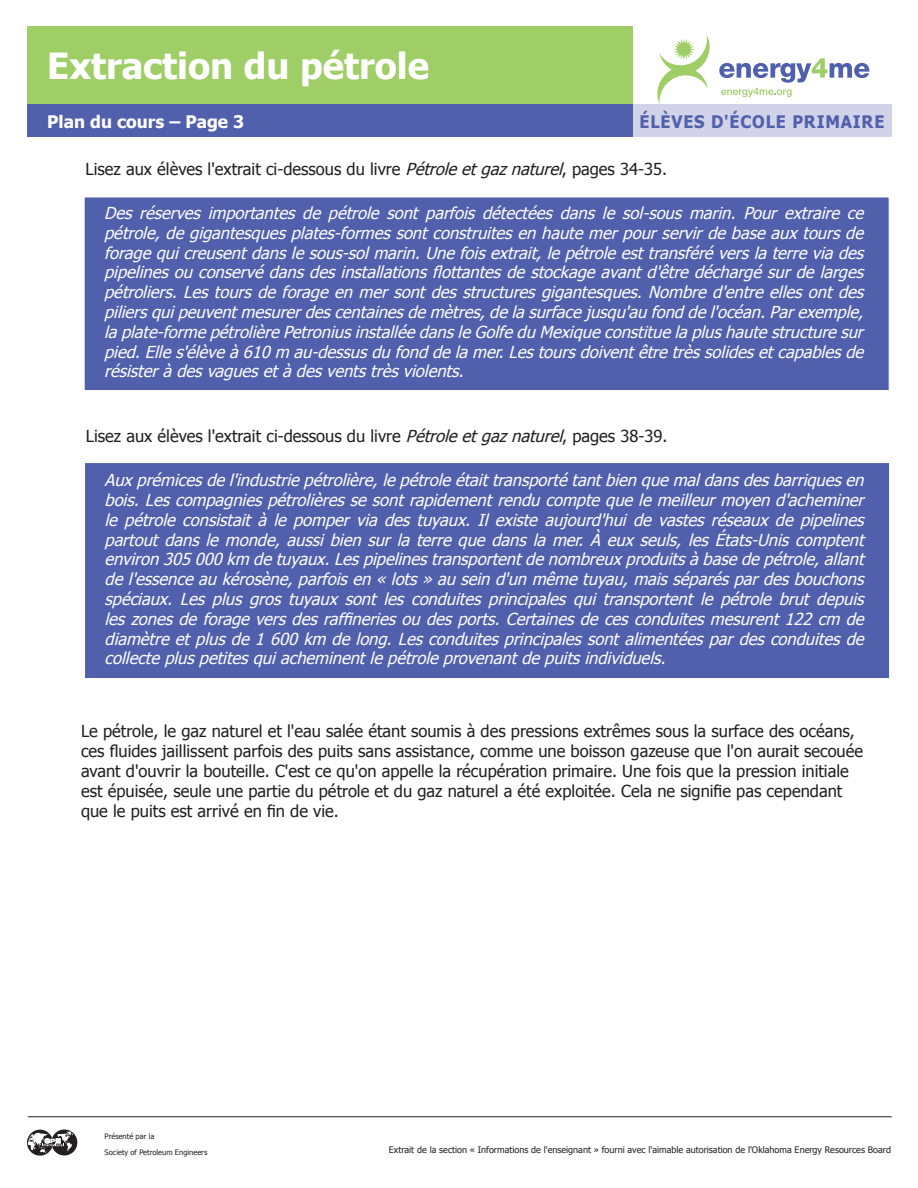
<style>
.page{position:relative;width:918px;height:1188px;background:#fff}
.page>*{position:absolute;margin:0;border:0;box-sizing:border-box;transform-origin:0 0}
.t1{font:700 36px "Tahoma";color:#fff}
.t2{font:700 17.25px "Tahoma";letter-spacing:.05em;color:#5060ac;scale:.95 1}
.t3{font:700 17.25px "Tahoma";color:#fff}
.t4{font:italic 16.5px/19.8px "Tahoma";letter-spacing:-.01em;color:#fffdff;text-align:justify}
.t5{font:16.5px/19.8px "Tahoma";color:#231f20}
.t6{font:9px "Tahoma";color:#231f20}
.t7{font:7.5px/15.8px "Tahoma";color:#231f20}
.s1{font-style:italic}
</style>
<div class="page">
<div style="left:633px;top:104px;width:258px;height:33px;background:#d2d3e9"></div>
<div style="left:27px;top:27px;width:606px;height:77px;background:#9fce66"></div>
<div style="left:27px;top:104px;width:606px;height:33px;background:#5060ac"></div>
<svg style="left:27px;top:1130px;width:26px;height:26px"></svg>
<div style="left:51px;top:1129px;width:26px;height:26px;background:#231f20;border-radius:50%"></div>
<svg style="left:28px;top:1131px;width:45px;height:22px"></svg>
<hr style="left:28px;top:1116px;width:864px;height:1px;background:#231f20">
<svg style="left:657px;top:35px;width:213px;height:69px"></svg>
<div style="left:84px;top:197px;width:805px;height:194px;background:#5060ac"></div>
<div style="left:83px;top:196px;width:807px;height:195px;border:2px solid #fffeff"></div>
<div style="left:84px;top:462px;width:806px;height:217px;background:#5060ac"></div>
<div style="left:84px;top:462px;width:807px;height:217px;border:2px solid #fffeff"></div>
<h1 class="t1" style="left:47px;top:50px;width:383px">Extraction du pétrole</h1>
<p class="t3" style="left:47px;top:113px;width:198px">Plan du cours – Page 3</p>
<p class="t2" style="left:639px;top:114px;width:259px">ÉLÈVES D'ÉCOLE PRIMAIRE</p>
<p class="t5" style="left:86px;top:160px;width:583px">Lisez aux élèves l'extrait ci-dessous du livre <span class="s1">Pétrole etgaznaturel</span>, pages 34-35.</p>
<p class="t4" style="left:104px;top:202px;width:766px">Des réserves importantes de pétrole sont parfois détectées dans le sol-sous marin. Pour extraire ce pétrole, de gigantesques plates-formes sont construites en haute mer pour servir de base aux tours de foragequicreusentdanslesous-solmarin.Unefoisextrait,lepétroleesttransféréverslaterreviades pipelines ou conservé dans des installations flottantes de stockage avant d'être déchargé sur de larges pétroliers. Les tours de forage en mer sont des structures gigantesques. Nombre d'entre elles ont des piliersquipeuventmesurerdescentainesdemètres,delasurfacejusqu'aufonddel'océan.Parexemple, la plate-forme pétrolière Petroniusinstallée dansle Golfe du Mexique constitue la plushaute structure sur pied.Elles'élèveà610m au-dessusdufonddelamer.Lestoursdoiventêtretrèssolidesetcapablesde résisteràdesvaguesetàdesventstrèsviolents.</p>
<p class="t5" style="left:86px;top:428px;width:583px">Lisez aux élèves l'extrait ci-dessous du livre <span class="s1">Pétrole etgaznaturel</span>, pages 38-39.</p>
<p class="t4" style="left:105px;top:469px;width:766px">Auxprémicesdel'industriepétrolière,lepétroleétaittransportétantbienquemaldansdesbarriquesen bois.Lescompagniespétrolières sesontrapidementrenducomptequelemeilleurmoyend'acheminer le pétrole consistait à le pomper via des tuyaux. Il existe aujourd'hui de vastes réseaux de pipelines partout dans le monde, aussi bien sur la terre que dans la mer. À eux seuls, les États-Unis comptent environ305000km detuyaux.Lespipelinestransportentdenombreuxproduitsàbasedepétrole,allant de l'essence au kérosène, parfois en « lots » au sein d'un même tuyau, mais séparés par des bouchons spéciaux. Les plus gros tuyaux sont les conduites principales qui transportent le pétrole brut depuis les zones de forage vers des raffineries ou des ports. Certaines de ces conduites mesurent 122 cm de diamètre et plus de 1 600 km de long. Les conduites principales sont alimentées par des conduites de collectepluspetitesquiacheminentlepétroleprovenantdepuitsindividuels.</p>
<p class="t5" style="left:81px;top:722px;width:784px">Le pétrole, le gaz naturel et l'eau salée étant soumis à des pressions extrêmes sous la surface des océans, ces fluides jaillissent parfois des puits sans assistance, comme une boisson gazeuse que l'on aurait secouée avant d'ouvrir la bouteille. C'est ce qu'on appelle la récupération primaire. Une fois que la pression initiale est épuisée, seule une partie du pétrole et du gaz naturel a été exploitée. Cela ne signifie pas cependant que le puits est arrivé en fin de vie.</p>
<p class="t7" style="left:105px;top:1129px;width:104px">Présenté par la<br>Society of Petroleum Engineers</p>
<p class="t6" style="left:389px;top:1146px;width:504px">Extrait de la section « Informations de l'enseignant » fourni avec l'aimable autorisation de l'Oklahoma Energy Resources Board</p>
</div>
